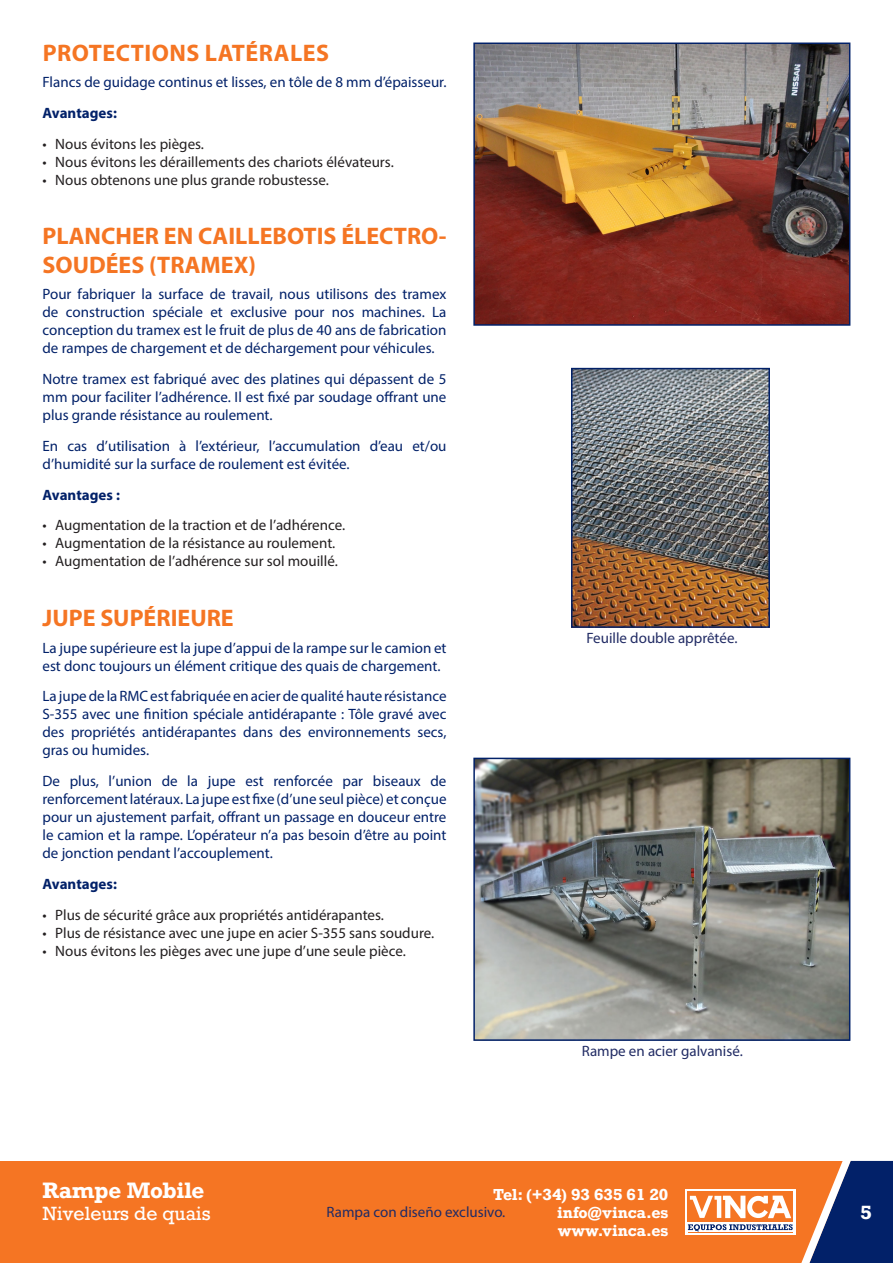
<style>
.page{position:relative;width:893px;height:1263px;background:#fff}
.page>*{position:absolute;margin:0;border:0;box-sizing:border-box;transform-origin:0 0}
.TEXT__h2{font:700 24px/28.8px "Myriad Pro";color:#f57523}
.TEXT__h2-2{font:700 24px "Myriad Pro";letter-spacing:.02em;color:#f57523}
.t1{font:700 21px "Rockwell";letter-spacing:-.02em;color:#fff}
.t2{font:18px "Rockwell";color:#fff}
.t3{font:700 18px "Rockwell";color:#fff}
.TEXT__base{font:15px/18px "Myriad Pro";color:#022169;text-align:justify}
.t4{font:15px "Myriad Pro";color:#231f20}
.TEXT__peu_de_foto{font:15px "Myriad Pro";color:#212b64}
.t5{font:700 15px/18px "Rockwell";color:#fff;text-align:justify}
.TEXT__h3{font:700 15px "Myriad Pro";color:#022169}
</style>
<div class="page">
<div style="left:0;top:1161px;width:893px;height:102px;background:#f57523"></div>
<svg style="left:685px;top:1189px;width:3px;height:46px"></svg>
<img style="left:574px;top:371px;width:193px;height:254px">
<div style="left:571px;top:368px;width:199px;height:260px;border:2px solid #022169"></div>
<img style="left:476px;top:46px;width:371px;height:277px">
<div style="left:473px;top:43px;width:377px;height:283px;border:2px solid #022169"></div>
<img style="left:476px;top:761px;width:371px;height:277px">
<div style="left:473px;top:758px;width:377px;height:283px;border:2px solid #022169"></div>
<svg style="left:688px;top:1160px;width:205px;height:103px"></svg>
<p class="TEXT__h2-2" style="left:43px;top:37px;width:288px">PROTECTIONS LATÉRALES</p>
<p class="TEXT__base" style="left:43px;top:73px;width:405px">Flancs de guidage continus et lisses, en tôle de 8 mm d’épaisseur.</p>
<p class="TEXT__h3" style="left:43px;top:103px;width:76px">Avantages:</p>
<p class="t4" style="left:43px;top:134px;width:163px">• Nous évitons les pièges.</p>
<p class="t4" style="left:43px;top:152px;width:353px">• Nous évitons les déraillements des chariots élévateurs.</p>
<p class="t4" style="left:43px;top:170px;width:288px">• Nous obtenons une plus grande robustesse.</p>
<p class="TEXT__h2" style="left:43px;top:221px;width:405px">PLANCHER EN CAILLEBOTIS ÉLECTRO-<br>SOUDÉES (TRAMEX)</p>
<p class="TEXT__base" style="left:43px;top:285px;width:405px">Pour fabriquer la surface de travail, nous utilisons des tramex de construction spéciale et exclusive pour nos machines. La conception du tramex est le fruit de plus de 40 ans de fabrication de rampes de chargement et de déchargement pour véhicules.</p>
<p class="TEXT__base" style="left:43px;top:370px;width:405px">Notre tramex est fabriqué avec des platines qui dépassent de 5 mm pour faciliter l’adhérence. Il est fixé par soudage offrant une plus grande résistance au roulement.</p>
<p class="TEXT__base" style="left:43px;top:437px;width:405px">En cas d’utilisation à l’extérieur, l’accumulation d’eau et/ou d’humidité sur la surface de roulement est évitée.</p>
<p class="TEXT__h3" style="left:43px;top:485px;width:79px">Avantages :</p>
<p class="t4" style="left:43px;top:516px;width:304px">• Augmentation de la traction et de l’adhérence.</p>
<p class="t4" style="left:43px;top:534px;width:294px">• Augmentation de la résistance au roulement.</p>
<p class="t4" style="left:43px;top:552px;width:297px">• Augmentation de l’adhérence sur sol mouillé.</p>
<p class="TEXT__h2" style="left:43px;top:603px;width:193px">JUPE SUPÉRIEURE</p>
<p class="TEXT__base" style="left:43px;top:638px;width:405px">La jupe supérieure est la jupe d’appui de la rampe sur le camion et est donc toujours un élément critique des quais de chargement.</p>
<p class="TEXT__base" style="left:43px;top:687px;width:405px">La jupe de la RMC est fabriquée en acier de qualité haute résistance S-355 avec une finition spéciale antidérapante : Tôle gravé avec des propriétés antidérapantes dans des environnements secs, gras ou humides.</p>
<p class="TEXT__base" style="left:43px;top:772px;width:405px">De plus, l’union de la jupe est renforcée par biseaux de renforcement latéraux. La jupe est fixe (d’une seul pièce) et conçue pour un ajustement parfait, offrant un passage en douceur entre le camion et la rampe. L’opérateur n’a pas besoin d’être au point de jonction pendant l’accouplement.</p>
<p class="TEXT__h3" style="left:43px;top:874px;width:76px">Avantages:</p>
<p class="t4" style="left:43px;top:905px;width:343px">• Plus de sécurité grâce aux propriétés antidérapantes.</p>
<p class="t4" style="left:43px;top:923px;width:393px">• Plus de résistance avec une jupe en acier S-355 sans soudure.</p>
<p class="t4" style="left:43px;top:941px;width:365px">• Nous évitons les pièges avec une jupe d’une seule pièce.</p>
<p class="TEXT__peu_de_foto" style="left:586px;top:629px;width:153px">Feuille double apprêtée.</p>
<p class="TEXT__peu_de_foto" style="left:582px;top:1042px;width:163px">Rampe en acier galvanisé.</p>
<h2 class="t1" style="left:43px;top:1177px;width:163px">Rampe Mobile</h2>
<p class="t2" style="left:43px;top:1202px;width:170px">Niveleurs de quais</p>
<p class="t3" style="left:860px;top:1200px;width:13px">5</p>
<p class="t5" style="left:557px;top:1185px;width:113px;text-indent:-64px">Tel: (+34) 93 635 61 20 info@vinca.es www.vinca.es</p>
<p class="TEXT__peu_de_foto" style="left:327px;top:1202px;width:180px">Rampa con diseño exclusivo.</p>
</div>
